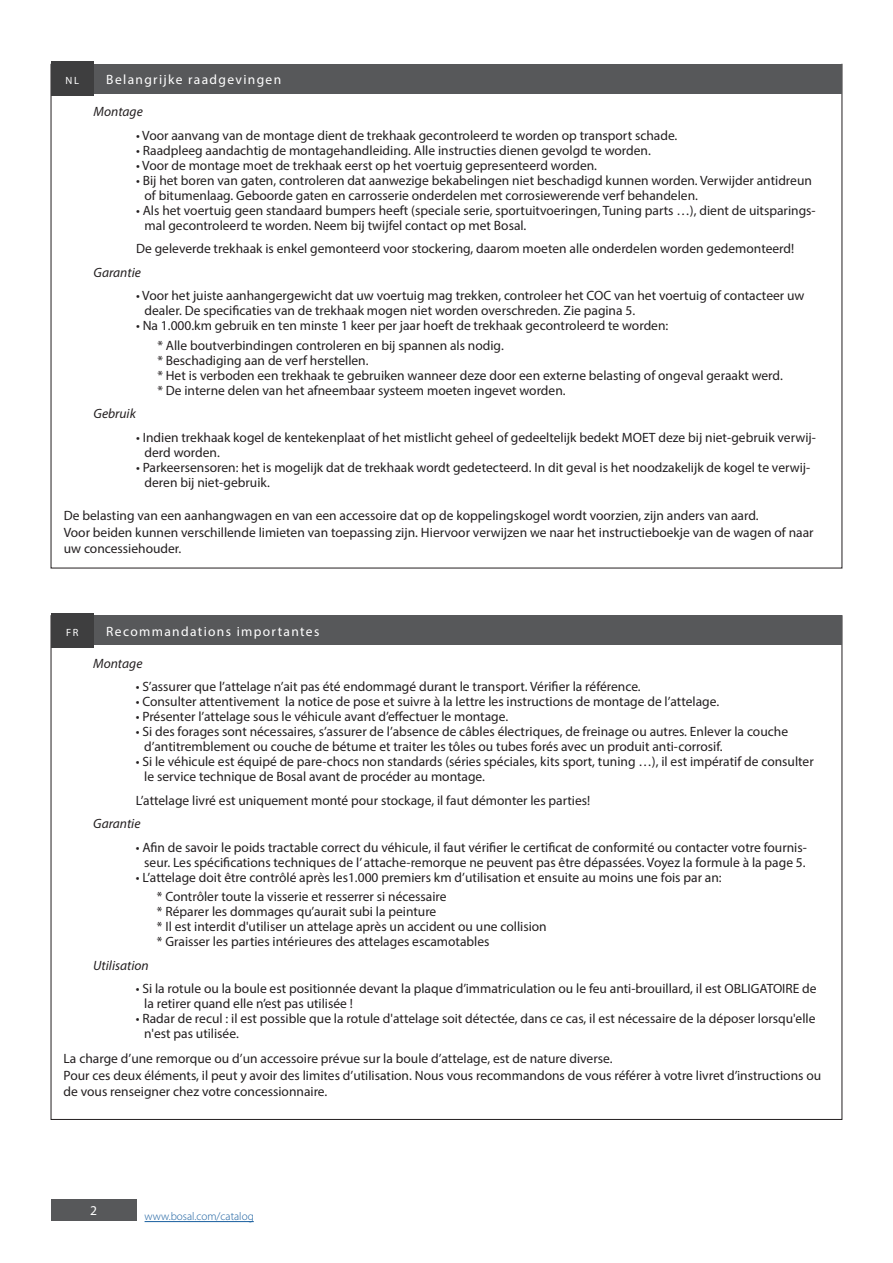
<style>
.page{position:relative;width:893px;height:1263px;background:#fff}
.page>*{position:absolute;margin:0;border:0;box-sizing:border-box;transform-origin:0 0}
.t1{font:13.5px/15px "Myriad Pro";color:#231f20}
.Tussentitel_Links{font:13.5px "Myriad Pro";letter-spacing:.1em;color:#fff}
.t2{font:italic 13.5px "Myriad Pro";color:#231f20}
.t3{font:13.5px "Myriad Pro";color:#fff}
.t4{font:300 11.25px "Myriad Pro";color:#175d9e}
.Tussentitel_Links-2{font:10.5px "Myriad Pro";color:#fff}
</style>
<div class="page">
<div style="left:51px;top:1199px;width:85px;height:21px;background:#57585a"></div>
<hr style="left:145px;top:1221px;width:109px;height:1px;background:#175d9e">
<div style="left:51px;top:64px;width:791px;height:30px;background:#57585a"></div>
<div style="left:51px;top:615px;width:791px;height:30px;background:#57585a"></div>
<div style="left:51px;top:62px;width:43px;height:34px;background:#3e3e3f"></div>
<div style="left:51px;top:613px;width:43px;height:34px;background:#3e3e3f"></div>
<p class="Tussentitel_Links-2" style="left:66px;top:74px;width:15px">nl</p>
<p class="Tussentitel_Links" style="left:106px;top:71px;width:176px">Belangrijke raadgevingen</p>
<p class="t2" style="left:94px;top:104px;width:51px">Montage</p>
<p class="t1" style="left:136px;top:128px;width:543px">• Voor aanvang van de montage dient de trekhaak gecontroleerd te worden op transport schade.</p>
<p class="t1" style="left:136px;top:143px;width:516px">• Raadpleeg aandachtig de montagehandleiding. Alle instructies dienen gevolgd te worden.</p>
<p class="t1" style="left:136px;top:158px;width:462px">• Voor de montage moet de trekhaak eerst op het voertuig gepresenteerd worden.</p>
<p class="t1" style="left:145px;top:173px;width:669px;text-indent:-9px">• Bij het boren van gaten, controleren dat aanwezige bekabelingen niet beschadigd kunnen worden. Verwijder antidreun of bitumenlaag. Geboorde gaten en carrosserie onderdelen met corrosiewerende verf behandelen.</p>
<p class="t1" style="left:145px;top:203px;width:673px;text-indent:-9px">• Als het voertuig geen standaard bumpers heeft (speciale serie, sportuitvoeringen, Tuning parts …), dient de uitsparings&shy;mal gecontroleerd te worden. Neem bij twijfel contact op met Bosal.</p>
<p class="t1" style="left:136px;top:241px;width:660px">De geleverde trekhaak is enkel gemonteerd voor stockering, daarom moeten alle onderdelen worden gedemonteerd!</p>
<p class="t2" style="left:94px;top:264px;width:49px">Garantie</p>
<p class="t1" style="left:145px;top:288px;width:661px;text-indent:-9px">• Voor het juiste aanhangergewicht dat uw voertuig mag trekken, controleer het COC van het voertuig of contacteer uw dealer. De specificaties van de trekhaak mogen niet worden overschreden. Zie pagina 5.</p>
<p class="t1" style="left:136px;top:318px;width:534px">• Na 1.000.km gebruik en ten minste 1 keer per jaar hoeft de trekhaak gecontroleerd te worden:</p>
<p class="t1" style="left:157px;top:337px;width:348px">* Alle boutverbindingen controleren en bij spannen als nodig.</p>
<p class="t1" style="left:157px;top:352px;width:213px">* Beschadiging aan de verf herstellen.</p>
<p class="t1" style="left:157px;top:367px;width:627px">* Het is verboden een trekhaak te gebruiken wanneer deze door een externe belasting of ongeval geraakt werd.</p>
<p class="t1" style="left:157px;top:382px;width:410px">* De interne delen van het afneembaar systeem moeten ingevet worden.</p>
<p class="t2" style="left:94px;top:405px;width:44px">Gebruik</p>
<p class="t1" style="left:145px;top:429px;width:673px;text-indent:-9px">• Indien trekhaak kogel de kentekenplaat of het mistlicht geheel of gedeeltelijk bedekt MOET deze bij niet-gebruik verwij&shy;derd worden.</p>
<p class="t1" style="left:145px;top:459px;width:667px;text-indent:-9px">• Parkeersensoren: het is mogelijk dat de trekhaak wordt gedetecteerd. In dit geval is het noodzakelijk de kogel te verwij&shy;deren bij niet-gebruik.</p>
<p class="t1" style="left:64px;top:508px;width:696px">De belasting van een aanhangwagen en van een accessoire dat op de koppelingskogel wordt voorzien, zijn anders van aard.</p>
<p class="t1" style="left:64px;top:524px;width:751px;line-height:16.2px">Voor beiden kunnen verschillende limieten van toepassing zijn. Hiervoor verwijzen we naar het instructieboekje van de wagen of naar uw concessiehouder.</p>
<p class="Tussentitel_Links-2" style="left:66px;top:626px;width:14px">fr</p>
<p class="Tussentitel_Links" style="left:106px;top:623px;width:215px">Recommandations importantes</p>
<p class="t2" style="left:93px;top:655px;width:51px">Montage</p>
<p class="t1" style="left:136px;top:679px;width:507px">• S’assurer que l’attelage n’ait pas été endommagé durant le transport. Vérifier la référence.</p>
<p class="t1" style="left:136px;top:694px;width:585px">• Consulter attentivement la notice de pose et suivre à la lettre les instructions de montage de l’attelage.</p>
<p class="t1" style="left:136px;top:709px;width:374px">• Présenter l’attelage sous le véhicule avant d’effectuer le montage.</p>
<p class="t1" style="left:144px;top:724px;width:645px;text-indent:-9px">• Si des forages sont nécessaires, s’assurer de l’absence de câbles électriques, de freinage ou autres. Enlever la couche d’antitremblement ou couche de bétume et traiter les tôles ou tubes forés avec un produit anti-corrosif.</p>
<p class="t1" style="left:144px;top:754px;width:671px;text-indent:-9px">• Si le véhicule est équipé de pare-chocs non standards (séries spéciales, kits sport, tuning …), il est impératif de consulter le service technique de Bosal avant de procéder au montage.</p>
<p class="t1" style="left:136px;top:793px;width:456px">L’attelage livré est uniquement monté pour stockage, il faut démonter les parties!</p>
<p class="t2" style="left:93px;top:815px;width:49px">Garantie</p>
<p class="t1" style="left:136px;top:840px;width:673px;text-align:center">• Afin de savoir le poids tractable correct du véhicule, il faut vérifier le certificat de conformité ou contacter votre fournis&shy;seur. Les spécifications techniques de l’ attache-remorque ne peuvent pas être dépassées. Voyez la formule à la page 5.</p>
<p class="t1" style="left:136px;top:870px;width:587px">• L’attelage doit être contrôlé après les1.000 premiers km d’utilisation et ensuite au moins une fois par an:</p>
<p class="t1" style="left:157px;top:889px;width:291px">* Contrôler toute la visserie et resserrer si nécessaire</p>
<p class="t1" style="left:157px;top:904px;width:281px">* Réparer les dommages qu’aurait subi la peinture</p>
<p class="t1" style="left:157px;top:919px;width:391px">* Il est interdit d'utiliser un attelage après un accident ou une collision</p>
<p class="t1" style="left:157px;top:934px;width:334px">* Graisser les parties intérieures des attelages escamotables</p>
<p class="t2" style="left:93px;top:957px;width:57px">Utilisation</p>
<p class="t1" style="left:144px;top:981px;width:674px;text-indent:-9px">• Si la rotule ou la boule est positionnée devant la plaque d’immatriculation ou le feu anti-brouillard, il est OBLIGATOIRE de la retirer quand elle n’est pas utilisée !</p>
<p class="t1" style="left:144px;top:1011px;width:673px;text-indent:-9px">• Radar de recul : il est possible que la rotule d'attelage soit détectée, dans ce cas, il est nécessaire de la déposer lorsqu'elle n'est pas utilisée.</p>
<p class="t1" style="left:64px;top:1051px;width:550px">La charge d’une remorque ou d’un accessoire prévue sur la boule d’attelage, est de nature diverse.</p>
<p class="t1" style="left:64px;top:1067px;width:759px;line-height:16.2px">Pour ces deux éléments, il peut y avoir des limites d’utilisation. Nous vous recommandons de vous référer à votre livret d’instructions ou de vous renseigner chez votre concessionnaire.</p>
<p class="t3" style="left:90px;top:1202px;width:8px">2</p>
<p class="t4" style="left:145px;top:1210px;width:111px">www.bosal.com/catalog</p>
</div>
